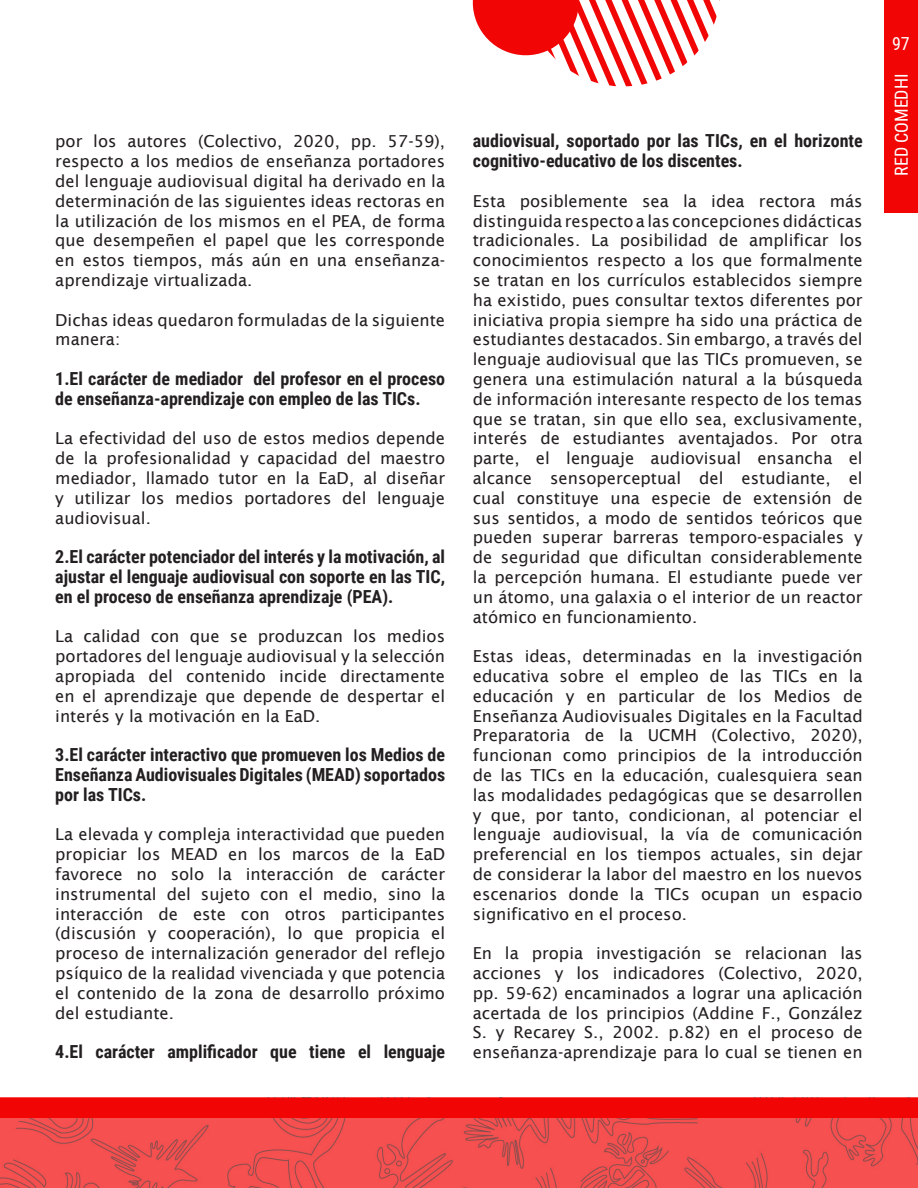
<style>
.page{position:relative;width:918px;height:1188px;background:#fff}
.page>*{position:absolute;margin:0;border:0;box-sizing:border-box;transform-origin:0 0}
.Textos_11_pt__justif{font:700 18px/19.8px "Roboto Condensed";color:#231f20}
.t1{font:18px "Roboto Condensed";color:#fff}
.Textos_11_pt__justif-2{font:16.5px/19.8px "Lucida Sans";color:#231f20;text-align:justify}
</style>
<div class="page">
<svg style="left:472px;top:0;width:248px;height:87px"></svg>
<img style="left:0;top:1118px;width:918px;height:70px">
<div style="left:0;top:1098px;width:918px;height:20px;background:#f10505"></div>
<div style="left:884px;top:0;width:34px;height:213px;background:#f10505"></div>
<p class="Textos_11_pt__justif-2" style="left:55px;top:132px;width:391px">por los autores (Colectivo, 2020, pp. 57-59), respecto a los medios de enseñanza portadores del lenguaje audiovisual digital ha derivado en la determinación de las siguientes ideas rectoras en la utilización de los mismos en el PEA, de forma que desempeñen el papel que les corresponde en estos tiempos, más aún en una enseñanza&shy;aprendizaje virtualizada.</p>
<p class="Textos_11_pt__justif-2" style="left:55px;top:310px;width:391px">Dichas ideas quedaron formuladas de la siguiente manera:</p>
<p class="Textos_11_pt__justif" style="left:55px;top:368px;width:391px">1.El carácter de mediador del profesor en el proceso de enseñanza-aprendizaje con empleo de las TICs.</p>
<p class="Textos_11_pt__justif-2" style="left:55px;top:429px;width:391px">La efectividad del uso de estos medios depende de la profesionalidad y capacidad del maestro mediador, llamado tutor en la EaD, al diseñar y utilizar los medios portadores del lenguaje audiovisual.</p>
<p class="Textos_11_pt__justif" style="left:55px;top:546px;width:391px;text-align:justify">2.El carácter potenciador del interés y la motivación, al ajustar el lenguaje audiovisual con soporte en las TIC, en el proceso de enseñanza aprendizaje (PEA).</p>
<p class="Textos_11_pt__justif-2" style="left:55px;top:627px;width:391px">La calidad con que se produzcan los medios portadores del lenguaje audiovisual y la selección apropiada del contenido incide directamente en el aprendizaje que depende de despertar el interés y la motivación en la EaD.</p>
<p class="Textos_11_pt__justif" style="left:55px;top:744px;width:391px;text-align:justify">3.El carácter interactivo que promueven los Medios de Enseñanza Audiovisuales Digitales (MEAD) soportados por las TICs.</p>
<p class="Textos_11_pt__justif-2" style="left:55px;top:825px;width:391px">La elevada y compleja interactividad que pueden propiciar los MEAD en los marcos de la EaD favorece no solo la interacción de carácter instrumental del sujeto con el medio, sino la interacción de este con otros participantes (discusión y cooperación), lo que propicia el proceso de internalización generador del reflejo psíquico de la realidad vivenciada y que potencia el contenido de la zona de desarrollo próximo del estudiante.</p>
<p class="Textos_11_pt__justif" style="left:55px;top:1041px;width:391px">4.El carácter amplificador que tiene el lenguaje</p>
<p class="Textos_11_pt__justif" style="left:473px;top:130px;width:391px">audiovisual, soportado por las TICs, en el horizonte cognitivo-educativo de los discentes.</p>
<p class="Textos_11_pt__justif-2" style="left:473px;top:191px;width:391px">Esta posiblemente sea la idea rectora más distinguida respecto a las concepciones didácticas tradicionales. La posibilidad de amplificar los conocimientos respecto a los que formalmente se tratan en los currículos establecidos siempre ha existido, pues consultar textos diferentes por iniciativa propia siempre ha sido una práctica de estudiantes destacados. Sin embargo, a través del lenguaje audiovisual que las TICs promueven, se genera una estimulación natural a la búsqueda de información interesante respecto de los temas que se tratan, sin que ello sea, exclusivamente, interés de estudiantes aventajados. Por otra parte, el lenguaje audiovisual ensancha el alcance sensoperceptual del estudiante, el cual constituye una especie de extensión de sus sentidos, a modo de sentidos teóricos que pueden superar barreras temporo-espaciales y de seguridad que dificultan considerablemente la percepción humana. El estudiante puede ver un átomo, una galaxia o el interior de un reactor atómico en funcionamiento.</p>
<p class="Textos_11_pt__justif-2" style="left:473px;top:646px;width:391px">Estas ideas, determinadas en la investigación educativa sobre el empleo de las TICs en la educación y en particular de los Medios de Enseñanza Audiovisuales Digitales en la Facultad Preparatoria de la UCMH (Colectivo, 2020), funcionan como principios de la introducción de las TICs en la educación, cualesquiera sean las modalidades pedagógicas que se desarrollen y que, por tanto, condicionan, al potenciar el lenguaje audiovisual, la vía de comunicación preferencial en los tiempos actuales, sin dejar de considerar la labor del maestro en los nuevos escenarios donde la TICs ocupan un espacio significativo en el proceso.</p>
<p class="Textos_11_pt__justif-2" style="left:473px;top:943px;width:391px">En la propia investigación se relacionan las acciones y los indicadores (Colectivo, 2020, pp. 59-62) encaminados a lograr una aplicación acertada de los principios (Addine F., González S. y Recarey S., 2002. p.82) en el proceso de enseñanza-aprendizaje para lo cual se tienen en</p>
<p class="t1" style="left:892px;top:31px;width:19px">97</p>
<p class="t1" style="left:889px;top:176px;width:104px;rotate:-90deg">RED COMEDHI</p>
</div>
